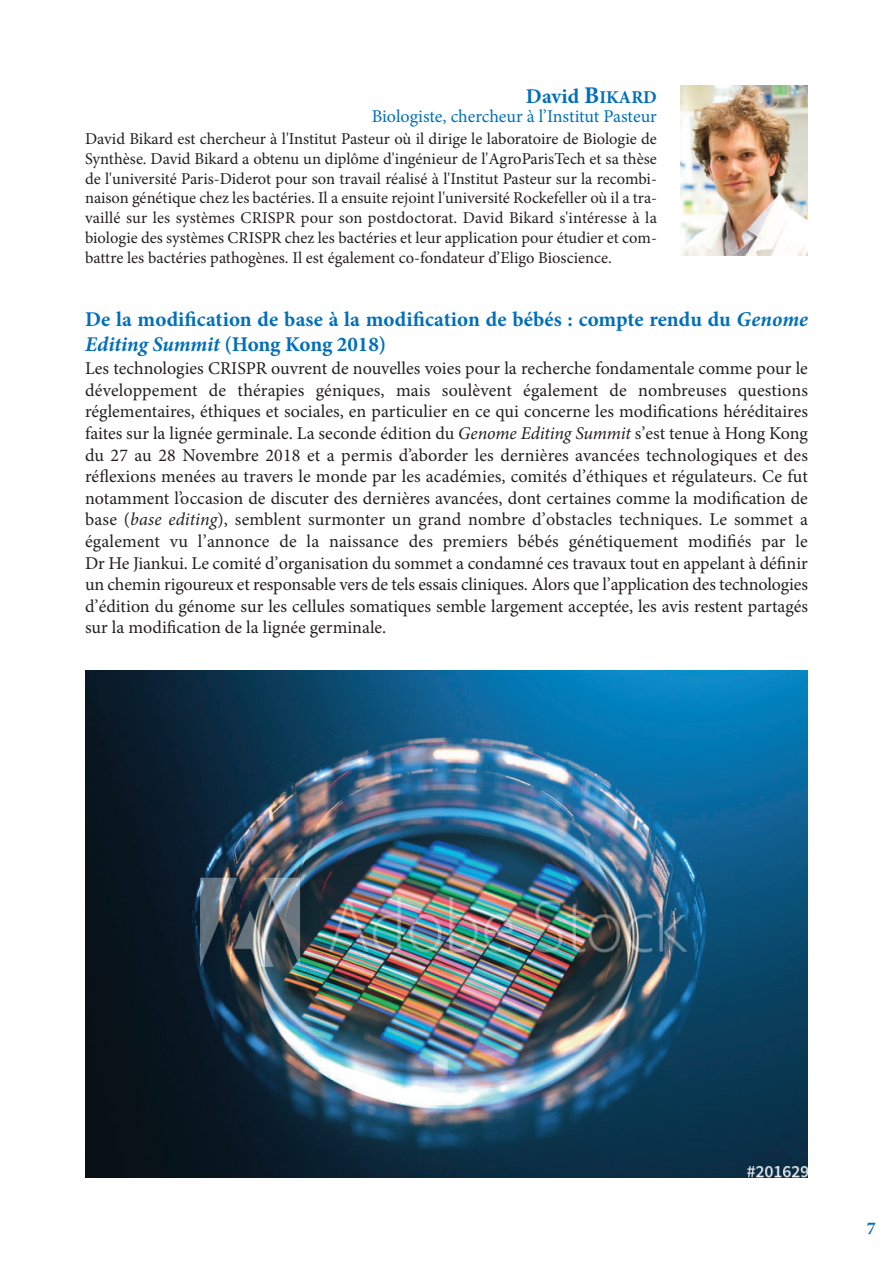
<style>
.page{position:relative;width:893px;height:1263px;background:#fff}
.page>*{position:absolute;margin:0;border:0;box-sizing:border-box;transform-origin:0 0}
.t1{font:700 21px/25.2px "Minion Pro";letter-spacing:.005em;color:#006fba}
.t2{font:18px/21.6px "Minion Pro";color:#231f20;text-align:justify}
.t3{font:18px "Minion Pro";letter-spacing:-.005em;color:#006fba}
.t4{font:700 18px "Minion Pro";color:#006fba}
.t5{font:16.5px/19.8px "Minion Pro";color:#231f20;text-align:justify}
.s1{font-size:24px}
.s2{font-size:18px}
.s3{font-style:italic}
</style>
<div class="page">
<img style="left:680px;top:85px;width:128px;height:170px">
<img style="left:85px;top:670px;width:723px;height:508px">
<p class="t1" style="left:526px;top:85px;width:132px">David <span class="s1">B</span><span class="s2">IKaRD</span></p>
<p class="t3" style="left:372px;top:109px;width:287px">Biologiste, chercheur à l’Institut Pasteur</p>
<p class="t5" style="left:85px;top:130px;width:574px">David Bikard est chercheur à l'Institut Pasteur où il dirige le laboratoire de Biologie de Synthèse. David Bikard a obtenu un diplôme d'ingénieur de l'AgroParisTech et sa thèse de l'université Paris-Diderot pour son travail réalisé à l'Institut Pasteur sur la recombi&shy;naison génétique chez les bactéries. Il a ensuite rejoint l'université Rockefeller où il a tra&shy;vaillé sur les systèmes CRISPR pour son postdoctorat. David Bikard s'intéresse à la biologie des systèmes CRISPR chez les bactéries et leur application pour étudier et com&shy;battre les bactéries pathogènes. Il est également co-fondateur d’Eligo Bioscience.</p>
<p class="t1" style="left:85px;top:308px;width:724px">De la modification de base à la modification de bébés : compte rendu du <span class="s3">Genome<br>Editing Summit</span> (Hong Kong 2018)</p>
<p class="t2" style="left:85px;top:359px;width:724px">Les technologies CRISPR ouvrent de nouvelles voies pour la recherche fondamentale comme pour le développement de thérapies géniques, mais soulèvent également de nombreuses questions réglementaires, éthiques et sociales, en particulier en ce qui concerne les modifications héréditaires faites sur la lignée germinale. La seconde édition du <span class="s3">Genome Editing Summit</span> s’est tenue à Hong Kong du 27 au 28 Novembre 2018 et a permis d’aborder les dernières avancées technologiques et des réflexions menées au travers le monde par les académies, comités d’éthiques et régulateurs. Ce fut notamment l’occasion de discuter des dernières avancées, dont certaines comme la modification de base (<span class="s3">base editing</span>), semblent surmonter un grand nombre d’obstacles techniques. Le sommet a également vu l’annonce de la naissance des premiers bébés génétiquement modifiés par le Dr He Jiankui. Le comité d’organisation du sommet a condamné ces travaux tout en appelant à définir un chemin rigoureux et responsable vers de tels essais cliniques. Alors que l’application des technologies d’édition du génome sur les cellules somatiques semble largement acceptée, les avis restent partagés sur la modification de la lignée germinale.</p>
<p class="t4" style="left:867px;top:1221px;width:10px">7</p>
</div>
